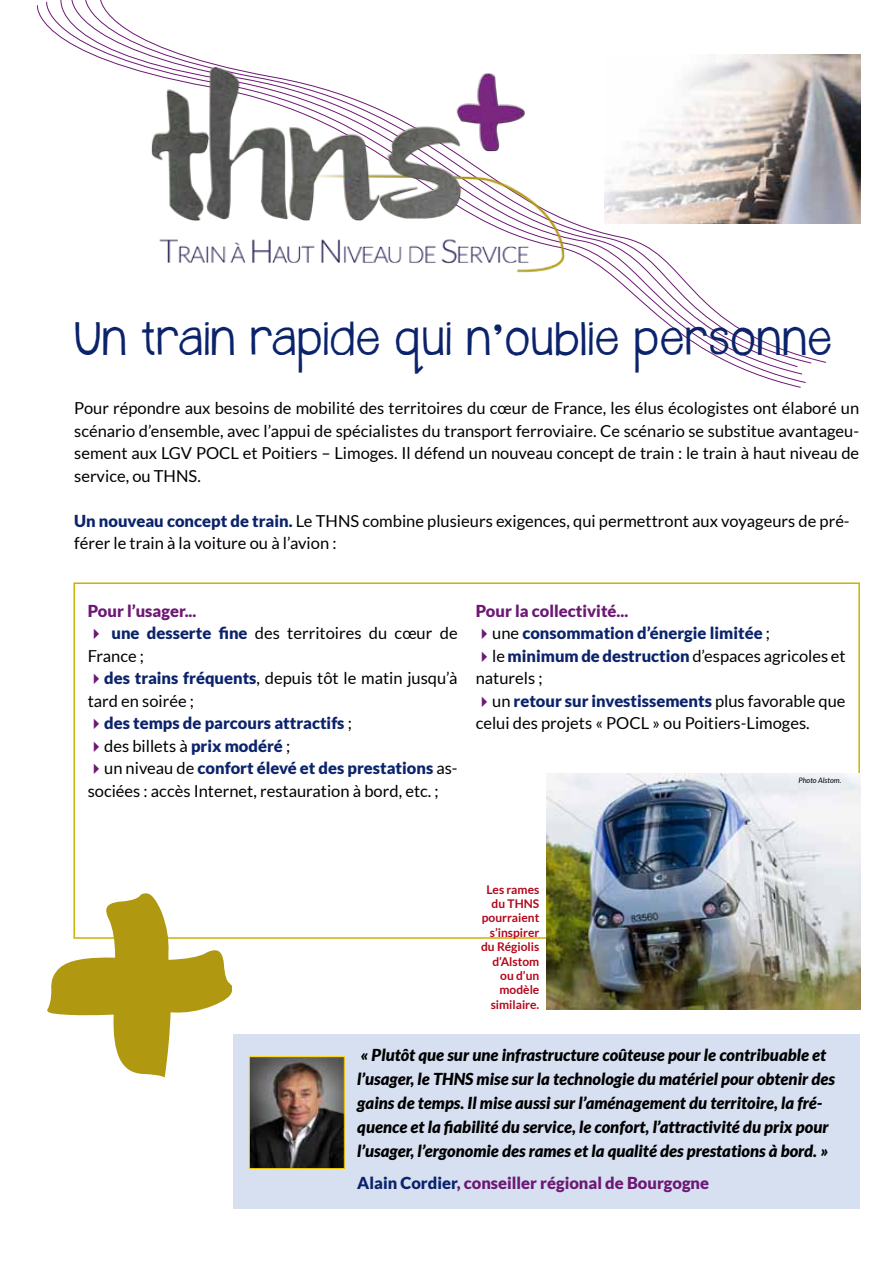
<style>
.page{position:relative;width:893px;height:1263px;background:#fff}
.page>*{position:absolute;margin:0;border:0;box-sizing:border-box;transform-origin:0 0}
.t1{font:740.1px "Polo Brush MF";color:#b09910}
.t2{font:37.5px "Janda Safeand Sound Solid";letter-spacing:.025em;color:#0b236b}
.t3{font:16.5px/22.5px "Lato";color:#000}
.t4{font:italic 900 16.5px/24px "Lato";color:#000}
.t5{font:900 16.5px "Lato";color:#6d1874}
.t6{font:900 16.5px "Lato";color:#0b236b}
.t7{font:700 12px/14.4px "Lato";color:#b2071b;text-align:right}
.t8{font:italic 7.5px "Lato";color:#000}
.s1{font-weight:900;color:#0b236b}
.s2{color:#6d1874}
.s3{font-weight:400;color:#000}
.s4{color:#0b236b}
</style>
<div class="page">
<svg style="left:37px;top:0;width:789px;height:387px"></svg>
<img style="left:74px;top:54px;width:530px;height:249px">
<div style="left:233px;top:1035px;width:627px;height:174px;background:#d6e0f1"></div>
<img style="left:251px;top:1058px;width:92px;height:109px">
<div style="left:249px;top:1056px;width:96px;height:113px;border:1px solid #ffd400"></div>
<img style="left:604px;top:54px;width:256px;height:169px">
<img style="left:547px;top:773px;width:314px;height:236px">
<h2 class="t2" style="left:74px;top:313px;width:759px">Un train rapide qui n’oublie personne</h2>
<p class="t3" style="left:74px;top:397px;width:787px;text-align:justify">Pour répondre aux besoins de mobilité des territoires du cœur de France, les élus écologistes ont élaboré un scénario d’ensemble, avec l’appui de spécialistes du transport ferroviaire. Ce scénario se substitue avantageu&shy;sement aux LGV POCL et Poitiers – Limoges. Il défend un nouveau concept de train : le train à haut niveau de service, ou THNS.</p>
<p class="t3" style="left:74px;top:509px;width:777px"><span class="s1">Un nouveau concept de train.</span> Le THNS combine plusieurs exigences, qui permettront aux voyageurs de pré&shy;férer le train à la voiture ou à l’avion :</p>
<p class="t5" style="left:88px;top:601px;width:110px">Pour l’usager...</p>
<p class="t3" style="left:88px;top:622px;width:371px"><span class="s2">✔</span> <span class="s1">une desserte fine</span> des territoires du cœur de<br>France ;</p>
<p class="t3" style="left:88px;top:667px;width:371px"><span class="s2">✔</span><span class="s1">des trains fréquents</span>, depuis tôt le matin jusqu’à tard en soirée ;</p>
<p class="t6" style="left:88px;top:713px;width:266px"><span class="s2">✔</span>des temps de parcours attractifs <span class="s3">;</span></p>
<p class="t3" style="left:88px;top:734px;width:204px"><span class="s2">✔</span>des billets à <span class="s1">prix modéré</span> ;</p>
<p class="t3" style="left:88px;top:757px;width:371px"><span class="s2">✔</span>un niveau de <span class="s1">confort élevé et des prestations</span> as&shy;sociées : accès Internet, restauration à bord, etc. ;</p>
<p class="t5" style="left:476px;top:601px;width:154px">Pour la collectivité...</p>
<p class="t6" style="left:476px;top:623px;width:296px"><span class="s2">✔</span><span class="s3">une</span> consommation d’énergie limitée <span class="s3">;</span></p>
<p class="t3" style="left:476px;top:644px;width:371px"><span class="s2">✔</span>le <span class="s1">minimum de destruction</span> d’espaces agricoles et naturels ;</p>
<p class="t3" style="left:476px;top:689px;width:371px"><span class="s2">✔</span>un <span class="s1">retour sur investissements</span> plus favorable que celui des projets « POCL » ou Poitiers-Limoges.</p>
<p class="t8" style="left:798px;top:776px;width:44px">Photo Alstom.</p>
<h1 class="t1" style="left:-6px;top:495px;width:286px">+</h1>
<p class="t7" style="left:481px;top:882px;width:60px">Les rames du THNS pourraient s’inspirer du Régiolis d’Alstom ou d’un modèle similaire.</p>
<p class="t4" style="left:357px;top:1043px;width:479px">« Plutôt que sur une infrastructure coûteuse pour le contribuable et l’usager, le THNS mise sur la technologie du matériel pour obtenir des gains de temps. Il mise aussi sur l’aménagement du territoire, la fré&shy;quence et la fiabilité du service, le confort, l’attractivité du prix pour l’usager, l’ergonomie des rames et la qualité des prestations à bord. »</p>
<p class="t5" style="left:357px;top:1174px;width:353px"><span class="s4">Alain Cordier</span>, conseiller régional de Bourgogne</p>
</div>
